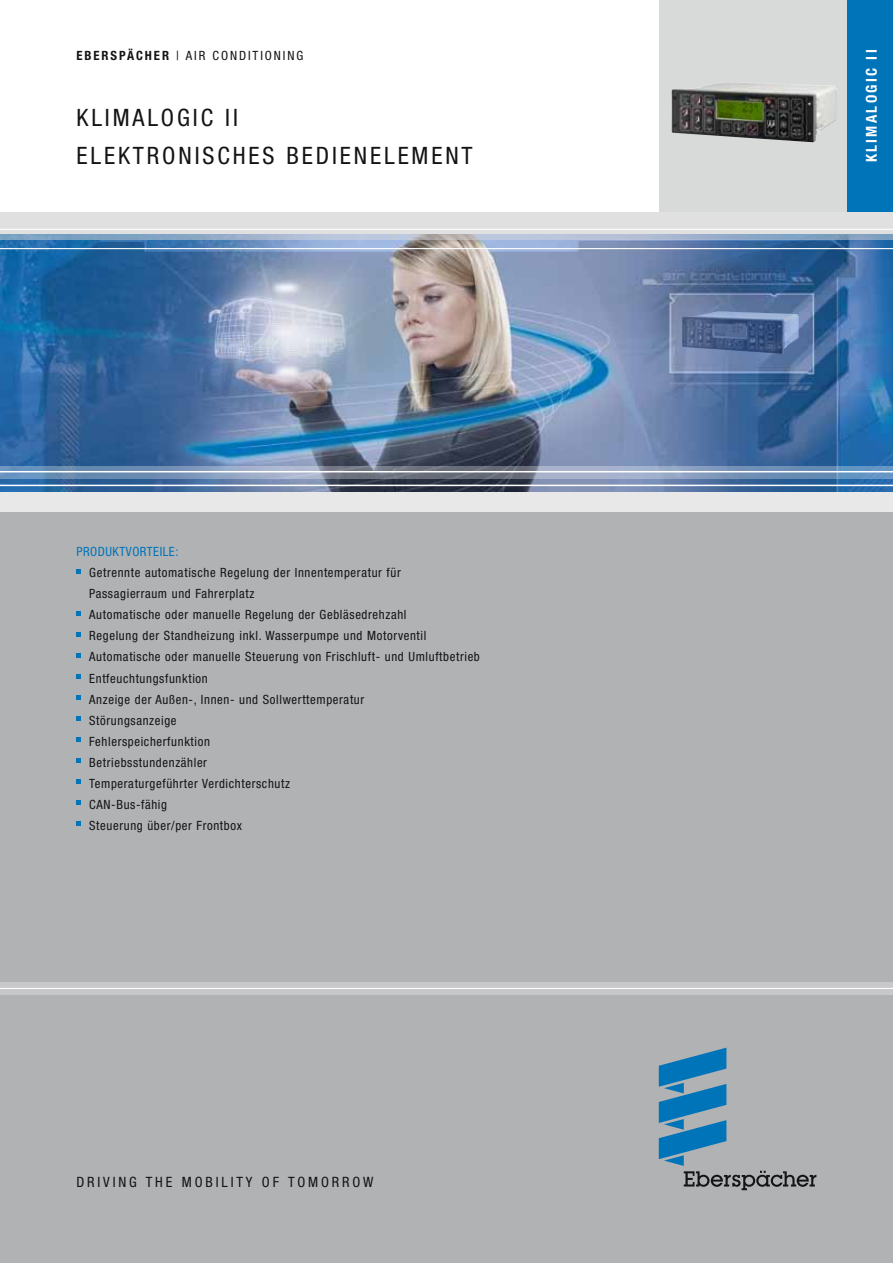
<style>
.page{position:relative;width:893px;height:1263px;background:#fff}
.page>*{position:absolute;margin:0;border:0;box-sizing:border-box;transform-origin:0 0}
.t1{font:condensed 24px/37.5px "Helvetica Neue LTW1 G";letter-spacing:.12em;color:#141414}
.t2{font:700 condensed 15px "Helvetica Neue LTW1 G";letter-spacing:.15em;color:#fff}
.t3{font:condensed 14.25px "Helvetica Neue LTW1 G";letter-spacing:.2em;color:#141414}
.t4{font:condensed 12.75px/21px "Helvetica Neue LTW1 G";letter-spacing:.05em;color:#141414}
.t5{font:condensed 12.75px "Helvetica Neue LTW1 G";letter-spacing:.15em;color:#141414}
.t6{font:condensed 12.75px "Helvetica Neue LTW1 G";letter-spacing:.04em;color:#0074b8}
.s1{font-weight:700}
</style>
<div class="page">
<div style="left:0;top:505px;width:893px;height:758px;background:#b1b2b4"></div>
<img style="left:0;top:240px;width:893px;height:252px">
<div style="left:659px;top:0;width:234px;height:212px;background:#d8d9d9"></div>
<div style="left:848px;top:0;width:45px;height:212px;background:#0074b8"></div>
<svg style="left:0;top:213px;width:893px;height:27px;fill:#e0e0e1"></svg>
<hr style="left:0;top:229px;width:893px;height:1px;background:#fff">
<hr style="left:0;top:248px;width:893px;height:1px;background:#fff">
<svg style="left:0;top:466px;width:893px;height:12px"></svg>
<hr style="left:0;top:471px;width:893px;height:1px;background:#fff">
<hr style="left:0;top:485px;width:893px;height:1px;background:#fff">
<div style="left:0;top:492px;width:893px;height:19px;background:#e8e8e8"></div>
<svg style="left:659px;top:1047px;width:157px;height:143px"></svg>
<svg style="left:0;top:982px;width:893px;height:13px;fill:#c8c8ca"></svg>
<img style="left:682px;top:311px;width:117px;height:43px">
<img style="left:671px;top:83px;width:166px;height:59px">
<svg style="left:77px;top:570px;width:4px;height:4px"></svg>
<svg style="left:77px;top:612px;width:4px;height:4px"></svg>
<svg style="left:77px;top:633px;width:4px;height:4px"></svg>
<svg style="left:77px;top:654px;width:4px;height:4px"></svg>
<svg style="left:77px;top:675px;width:4px;height:4px"></svg>
<svg style="left:77px;top:696px;width:4px;height:4px"></svg>
<svg style="left:77px;top:717px;width:4px;height:4px"></svg>
<svg style="left:77px;top:738px;width:4px;height:4px"></svg>
<svg style="left:77px;top:759px;width:4px;height:4px"></svg>
<svg style="left:77px;top:780px;width:4px;height:4px"></svg>
<svg style="left:77px;top:801px;width:4px;height:4px"></svg>
<svg style="left:77px;top:822px;width:4px;height:4px"></svg>
<p class="t5" style="left:77px;top:48px;width:228px"><span class="s1">EBERSPÄCHER</span> | air conditioning</p>
<h1 class="t1" style="left:77px;top:99px;width:30px">KLIMALOGIC</h1>
<h1 class="t1" style="left:77px;top:99px;width:398px;text-indent:149px">II<br>elektronisches Bedienelement</h1>
<p class="t6" style="left:77px;top:544px;width:103px">Produktvorteile:</p>
<p class="t4" style="left:82px;top:562px;width:321px">Getrennte automatische Regelung der Innentemperatur für</p>
<p class="t4" style="left:89px;top:583px;width:167px">Passagierraum und Fahrerplatz</p>
<p class="t4" style="left:82px;top:604px;width:326px">Automatische oder manuelle Regelung der Gebläsedrehzahl</p>
<p class="t4" style="left:82px;top:625px;width:346px">Regelung der Standheizung inkl. Wasserpumpe und Motorventil</p>
<p class="t4" style="left:82px;top:646px;width:400px">Automatische oder manuelle Steuerung von Frischluft- und Umluftbetrieb</p>
<p class="t4" style="left:82px;top:667px;width:128px">Entfeuchtungsfunktion</p>
<p class="t4" style="left:82px;top:688px;width:284px">Anzeige der Außen-, Innen- und Sollwerttemperatur</p>
<p class="t4" style="left:82px;top:709px;width:96px">Störungsanzeige</p>
<p class="t4" style="left:82px;top:730px;width:130px">Fehlerspeicherfunktion</p>
<p class="t4" style="left:82px;top:751px;width:127px">Betriebsstundenzähler</p>
<p class="t4" style="left:82px;top:772px;width:210px">Temperaturgeführter Verdichterschutz</p>
<p class="t4" style="left:82px;top:793px;width:9px">CAN</p>
<p class="t4" style="left:82px;top:793px;width:162px;text-indent:30px">-Bus-fähig<br>Steuerung über/per Frontbox</p>
<p class="t3" style="left:77px;top:1173px;width:298px">driving the mobility of tomorrow</p>
<p class="t2" style="left:862px;top:162px;width:114px;rotate:-90deg">KLIMALOGIC I I</p>
</div>
